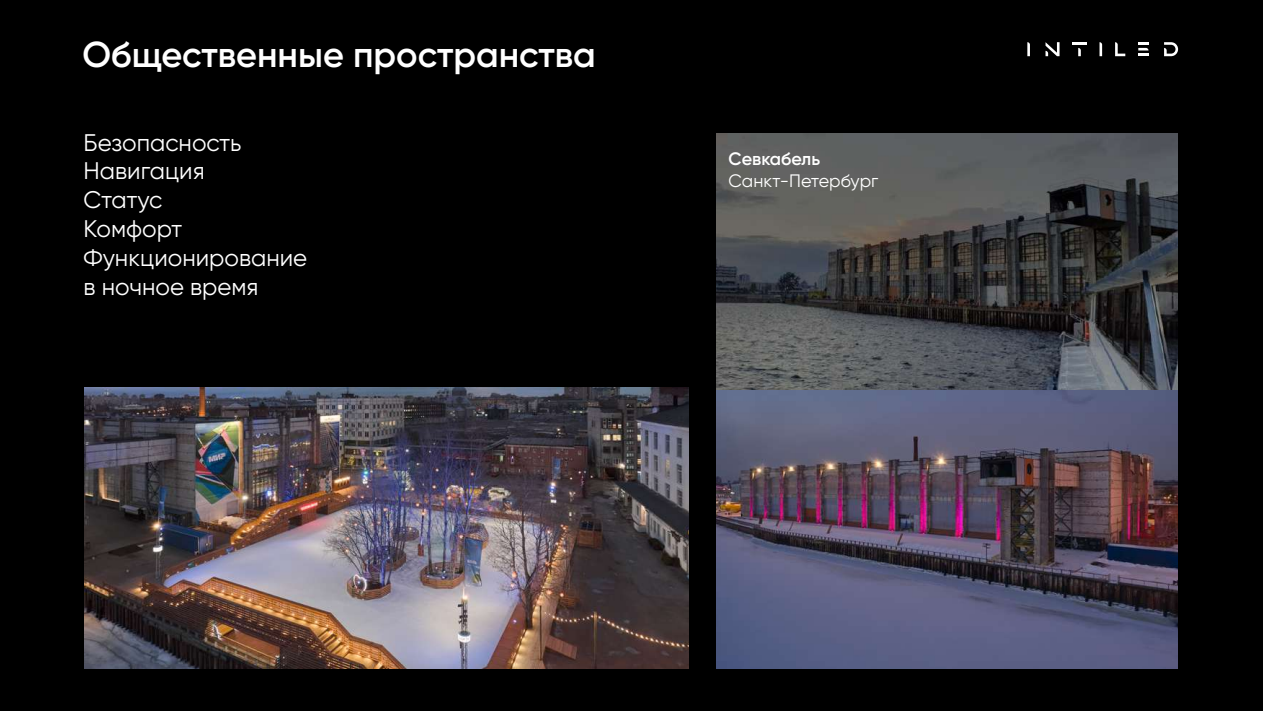
<style>
.page{position:relative;width:1263px;height:711px;background:#fff}
.page>*{position:absolute;margin:0;border:0;box-sizing:border-box;transform-origin:0 0}
.t1{font:600 36px "Gilroy";color:#fff}
.t2{font:24px/28.8px "Gilroy";color:#fff}
.t3{font:18px "Gilroy";color:#fff}
.t4{font:600 18px "Gilroy";color:#fff}
</style>
<div class="page">
<div style="left:0;top:0;width:1263px;height:710px;background:#000"></div>
<svg style="left:1027px;top:42px;width:3px;height:14px"></svg>
<svg style="left:1078px;top:48px;width:3px;height:8px"></svg>
<hr style="left:1072px;top:42px;width:14px;height:3px;background:#fff">
<svg style="left:1099px;top:42px;width:3px;height:14px"></svg>
<svg style="left:1045px;top:42px;width:14px;height:14px"></svg>
<svg style="left:1164px;top:42px;width:14px;height:14px"></svg>
<svg style="left:1115px;top:42px;width:10px;height:14px"></svg>
<svg style="left:1138px;top:42px;width:10px;height:14px"></svg>
<img style="left:716px;top:389px;width:462px;height:279px">
<img style="left:85px;top:387px;width:604px;height:281px">
<img style="left:716px;top:134px;width:462px;height:255px">
<h1 class="t1" style="left:83px;top:32px;width:515px">Общественные пространства</h1>
<p class="t2" style="left:84px;top:127px;width:225px">Безопасность<br>Навигация<br>Статус<br>Комфорт<br>Функционирование в ночное время</p>
<p class="t4" style="left:729px;top:147px;width:93px">Севкабель</p>
<p class="t3" style="left:729px;top:169px;width:151px">Санкт-Петербург</p>
</div>
